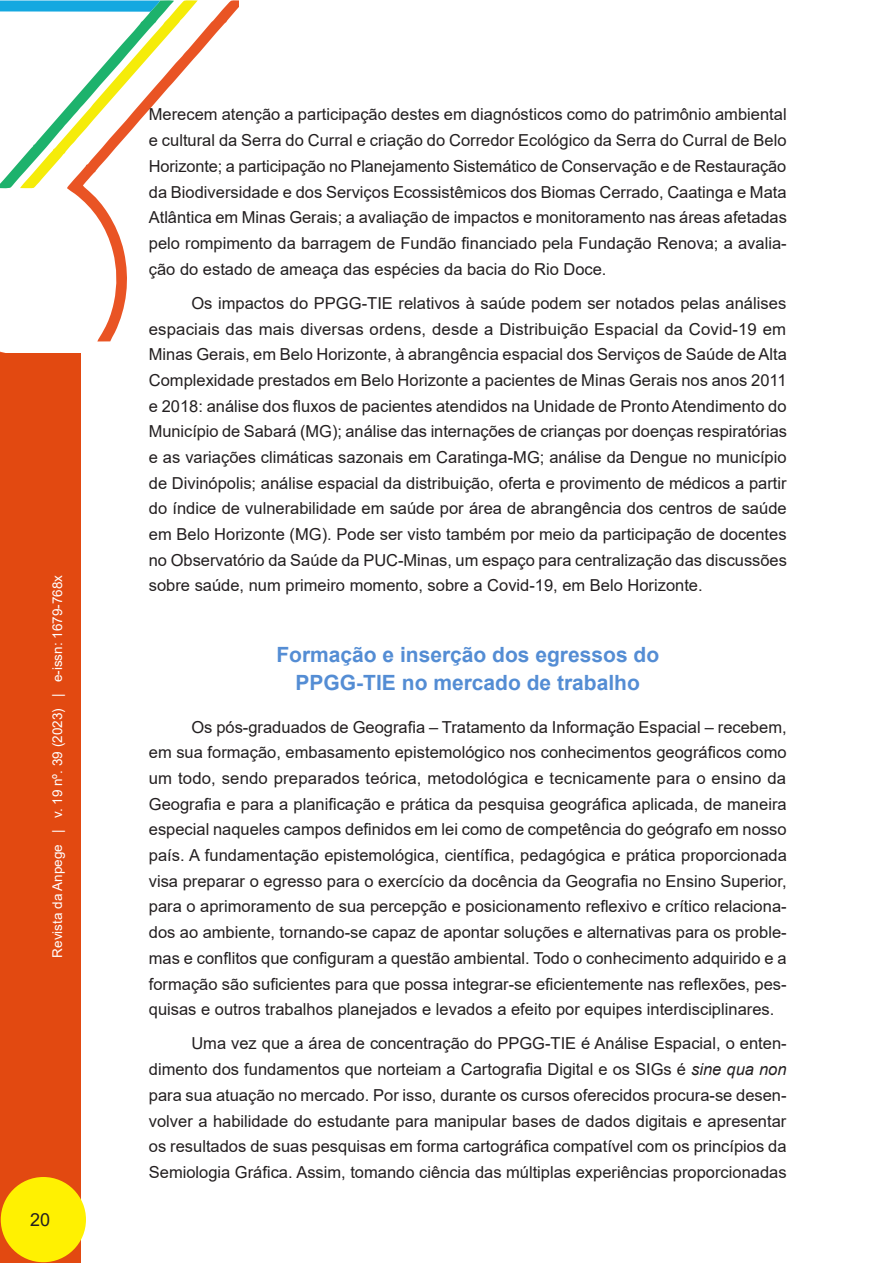
<style>
.page{position:relative;width:893px;height:1263px;background:#fff}
.page>*{position:absolute;margin:0;border:0;box-sizing:border-box;transform-origin:0 0}
._03A_SUB_SUB{font:700 21px/27.9px "Arial";color:#548dd4;text-align:center}
.t1{font:18px "Arial";color:#231f20}
._04_CORPO_DO_TEXTO{font:16.5px/25.7px "Arial";color:#231f20;text-align:justify}
.t2{font:13.5px "Arial";color:#fff}
.s1{font-style:italic}
</style>
<div class="page">
<svg style="left:0;top:351px;width:19px;height:3px"></svg>
<svg style="left:69px;top:0;width:170px;height:341px"></svg>
<svg style="left:0;top:0;width:198px;height:190px"></svg>
<div style="left:0;top:354px;width:80px;height:909px;background:#e24911"></div>
<div style="left:1px;top:1177px;width:85px;height:85px;background:#fff101;border-radius:50%"></div>
<p class="t2" style="left:48px;top:957px;width:384px;rotate:-90deg">Revista da Anpege | v. 19 nº. 39 (2023) | e-issn: 1679-768x</p>
<p class="t1" style="left:30px;top:1207px;width:22px">20</p>
<p class="_04_CORPO_DO_TEXTO" style="left:149px;top:102px;width:640px">Merecem atenção a participação destes em diagnósticos como do patrimônio ambiental e cultural da Serra do Curral e criação do Corredor Ecológico da Serra do Curral de Belo Horizonte; a participação no Planejamento Sistemático de Conservação e de Restauração da Biodiversidade e dos Serviços Ecossistêmicos dos Biomas Cerrado, Caatinga e Mata Atlântica em Minas Gerais; a avaliação de impactos e monitoramento nas áreas afetadas pelo rompimento da barragem de Fundão financiado pela Fundação Renova; a avalia&shy;ção do estado de ameaça das espécies da bacia do Rio Doce.</p>
<p class="_04_CORPO_DO_TEXTO" style="left:149px;top:290px;width:640px;text-indent:43px">Os impactos do PPGG-TIE relativos à saúde podem ser notados pelas análises espaciais das mais diversas ordens, desde a Distribuição Espacial da Covid-19 em Minas Gerais, em Belo Horizonte, à abrangência espacial dos Serviços de Saúde de Alta Complexidade prestados em Belo Horizonte a pacientes de Minas Gerais nos anos 2011 e 2018: análise dos fluxos de pacientes atendidos na Unidade de Pronto Atendimento do Município de Sabará (MG); análise das internações de crianças por doenças respiratórias e as variações climáticas sazonais em Caratinga-MG; análise da Dengue no município de Divinópolis; análise espacial da distribuição, oferta e provimento de médicos a partir do índice de vulnerabilidade em saúde por área de abrangência dos centros de saúde em Belo Horizonte (MG). Pode ser visto também por meio da participação de docentes no Observatório da Saúde da PUC-Minas, um espaço para centralização das discussões sobre saúde, num primeiro momento, sobre a Covid-19, em Belo Horizonte.</p>
<p class="_03A_SUB_SUB" style="left:276px;top:641px;width:384px">Formação e inserção dos egressos do<br>PPGG-TIE no mercado de trabalho</p>
<p class="_04_CORPO_DO_TEXTO" style="left:149px;top:714px;width:640px;text-indent:43px">Os pós-graduados de Geografia – Tratamento da Informação Espacial – recebem, em sua formação, embasamento epistemológico nos conhecimentos geográficos como um todo, sendo preparados teórica, metodológica e tecnicamente para o ensino da Geografia e para a planificação e prática da pesquisa geográfica aplicada, de maneira especial naqueles campos definidos em lei como de competência do geógrafo em nosso país. A fundamentação epistemológica, científica, pedagógica e prática proporcionada visa preparar o egresso para o exercício da docência da Geografia no Ensino Superior, para o aprimoramento de sua percepção e posicionamento reflexivo e crítico relaciona&shy;dos ao ambiente, tornando-se capaz de apontar soluções e alternativas para os proble&shy;mas e conflitos que configuram a questão ambiental. Todo o conhecimento adquirido e a formação são suficientes para que possa integrar-se eficientemente nas reflexões, pes&shy;quisas e outros trabalhos planejados e levados a efeito por equipes interdisciplinares.</p>
<p class="_04_CORPO_DO_TEXTO" style="left:149px;top:1031px;width:639px;text-indent:43px">Uma vez que a área de concentração do PPGG-TIE é Análise Espacial, o enten&shy;dimento dos fundamentos que norteiam a Cartografia Digital e os SIGs é <span class="s1">sine qua non </span>para sua atuação no mercado. Por isso, durante os cursos oferecidos procura-se desen&shy;volver a habilidade do estudante para manipular bases de dados digitais e apresentar os resultados de suas pesquisas em forma cartográfica compatível com os princípios da Semiologia Gráfica. Assim, tomando ciência das múltiplas experiências proporcionadas</p>
</div>
